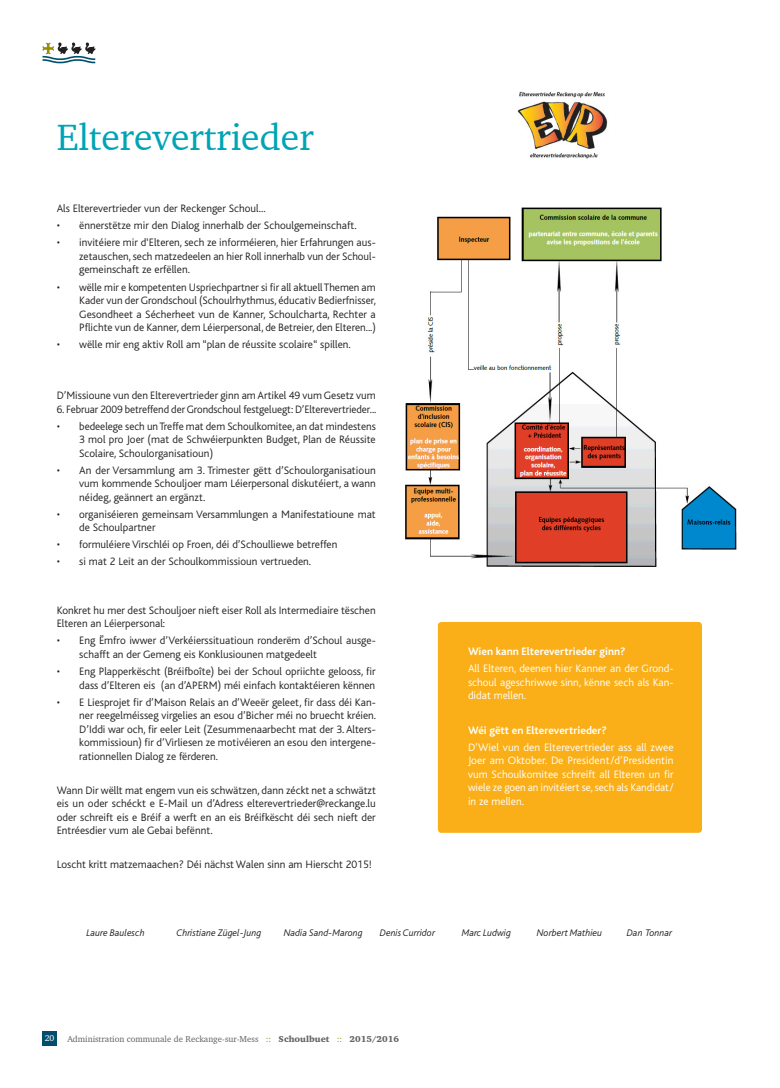
<style>
.page{position:relative;width:780px;height:1088px;background:#fff}
.page>*{position:absolute;margin:0;border:0;box-sizing:border-box;transform-origin:0 0}
.t1{font:37.5px "Charter IT Cby BT";color:#00a4b5}
.t2{font:300 11.25px/13.5px "Bliss";color:#231f20;text-align:justify}
.t3{font:300 11.25px/13.5px "Bliss";color:#fff;text-align:justify}
.t4{font:700 11.25px "Bliss";color:#fff}
.t5{font:italic 300 10px "Bliss";color:#231f20}
.t6{font:8.75px "Charter IT Cby BT";color:#636366}
.t7{font:8.75px "Charter IT Cby BT";color:#fff}
.s1{color:#968d00}
.s2{font-weight:900}
</style>
<div class="page">
<svg style="left:43px;top:43px;width:53px;height:20px"></svg>
<div style="left:43px;top:1031px;width:14px;height:14px;background:#004f6c"></div>
<img style="left:405px;top:207px;width:332px;height:360px">
<img style="left:517px;top:92px;width:91px;height:67px">
<div style="left:438px;top:622px;width:264px;height:211px;background:#faaf18;border-radius:4px"></div>
<h1 class="t1" style="left:57px;top:114px;width:258px">Elterevertrieder</h1>
<p class="t2" style="left:57px;top:202px;width:210px">Als Elterevertrieder vun der Reckenger Schoul...</p>
<p class="t2" style="left:57px;top:219px;width:301px">• ënnerstëtze mir den Dialog innerhalb der Schoulgemeinschaft.</p>
<p class="t2" style="left:79px;top:236px;width:298px;text-indent:-22px">• invitéiere mir d‘Elteren, sech ze informéieren, hier Erfahrungen aus&shy;zetauschen, sech matzedeelen an hier Roll innerhalb vun der Schoul&shy;gemeinschaft ze erfëllen.</p>
<p class="t2" style="left:79px;top:280px;width:298px;text-indent:-22px">• wëlle mir e kompetenten Uspriechpartner si fir all aktuell Themen am Kader vun der Grondschoul (Schoulrhythmus, éducativ Bedierfnisser, Gesondheet a Sécherheet vun de Kanner, Schoulcharta, Rechter a Pflichte vun de Kanner, dem Léierpersonal, de Betreier, den Elteren...)</p>
<p class="t2" style="left:57px;top:338px;width:295px">• wëlle mir eng aktiv Roll am “plan de réussite scolaire“ spillen.</p>
<p class="t2" style="left:57px;top:389px;width:320px">D’Missioune vun den Elterevertrieder ginn am Artikel 49 vum Gesetz vum</p>
<p class="t2" style="left:57px;top:402px;width:321px">6. Februar 2009 betreffend der Grondschoul festgeluegt: D’Elterevertrieder...</p>
<p class="t2" style="left:79px;top:419px;width:298px;text-indent:-22px">• bedeelege sech un Treffe mat dem Schoulkomitee, an dat mindestens 3 mol pro Joer (mat de Schwéierpunkten Budget, Plan de Réussite Scolaire, Schoulorganisatioun)</p>
<p class="t2" style="left:79px;top:463px;width:298px;text-indent:-22px">• An der Versammlung am 3. Trimester gëtt d’Schoulorganisatioun vum kommende Schouljoer mam Léierpersonal diskutéiert, a wann néideg, geännert an ergänzt.</p>
<p class="t2" style="left:79px;top:508px;width:298px;text-indent:-22px">• organiséieren gemeinsam Versammlungen a Manifestatioune mat de Schoulpartner</p>
<p class="t2" style="left:57px;top:538px;width:282px">• formuléiere Virschléi op Froen, déi d’Schoulliewe betreffen</p>
<p class="t2" style="left:57px;top:555px;width:256px">• si mat 2 Leit an der Schoulkommissioun vertrueden.</p>
<p class="t2" style="left:57px;top:604px;width:320px">Konkret hu mer dest Schouljoer nieft eiser Roll als Intermediaire tëschen<br>Elteren an Léierpersonal:</p>
<p class="t2" style="left:79px;top:634px;width:298px;text-indent:-22px">• Eng Ëmfro iwwer d’Verkéierssituatioun ronderëm d’Schoul ausge&shy;schafft an der Gemeng eis Konklusiounen matgedeelt</p>
<p class="t2" style="left:57px;top:665px;width:320px;text-align:right">• Eng Plapperkëscht (Bréifboîte) bei der Schoul opriichte gelooss, fir dass d’Elteren eis (an d’APERM) méi einfach kontaktéieren kënnen</p>
<p class="t2" style="left:79px;top:695px;width:298px;text-indent:-22px">• E Liesprojet fir d’Maison Relais an d’Weeër geleet, fir dass déi Kan&shy;ner reegelméisseg virgelies an esou d’Bicher méi no bruecht kréien.<br>D’Iddi war och, fir eeler Leit (Zesummenaarbecht mat der 3. Alters&shy;kommissioun) fir d’Virliesen ze motivéieren an esou den intergene&shy;rationnellen Dialog ze fërderen.</p>
<p class="t2" style="left:57px;top:783px;width:321px">Wann Dir wëllt mat engem vun eis schwätzen, dann zéckt net a schwätzt eis un oder schéckt e E-Mail un d’Adress elterevertrieder@reckange.lu oder schreift eis e Bréif a werft en an eis Bréifkëscht déi sech nieft der Entréesdier vum ale Gebai befënnt.</p>
<p class="t2" style="left:57px;top:858px;width:317px">Loscht kritt matzemaachen? Déi nächst Walen sinn am Hierscht 2015!</p>
<p class="t4" style="left:468px;top:646px;width:159px">Wien kann Elterevertrieder ginn?</p>
<p class="t3" style="left:468px;top:662px;width:207px">All Elteren, deenen hier Kanner an der Grond&shy;schoul ageschriwwe sinn, kënne sech als Kan&shy;didat mellen.</p>
<p class="t4" style="left:468px;top:724px;width:140px">Wéi gëtt en Elterevertrieder?</p>
<p class="t3" style="left:468px;top:740px;width:207px">D’Wiel vun den Elterevertrieder ass all zwee Joer am Oktober. De President/d’Presidentin vum Schoulkomitee schreift all Elteren un fir wiele ze goen an invitéiert se, sech als Kandidat/ in ze mellen.</p>
<p class="t5" style="left:86px;top:927px;width:60px">Laure Baulesch</p>
<p class="t5" style="left:176px;top:927px;width:86px">Christiane Zügel-Jung</p>
<p class="t5" style="left:284px;top:927px;width:80px">Nadia Sand-Marong</p>
<p class="t5" style="left:380px;top:927px;width:57px">Denis Curridor</p>
<p class="t5" style="left:461px;top:927px;width:51px">Marc Ludwig</p>
<p class="t5" style="left:536px;top:927px;width:67px">Norbert Mathieu</p>
<p class="t5" style="left:626px;top:927px;width:47px">Dan Tonnar</p>
<p class="t7" style="left:45px;top:1032px;width:11px">20</p>
<p class="t6" style="left:67px;top:1033px;width:333px">Administration communale de Reckange-sur-Mess <span class="s1">::</span> <span class="s2">Schoulbuet</span> <span class="s1">::</span> <span class="s2">2015/2016</span></p>
</div>
